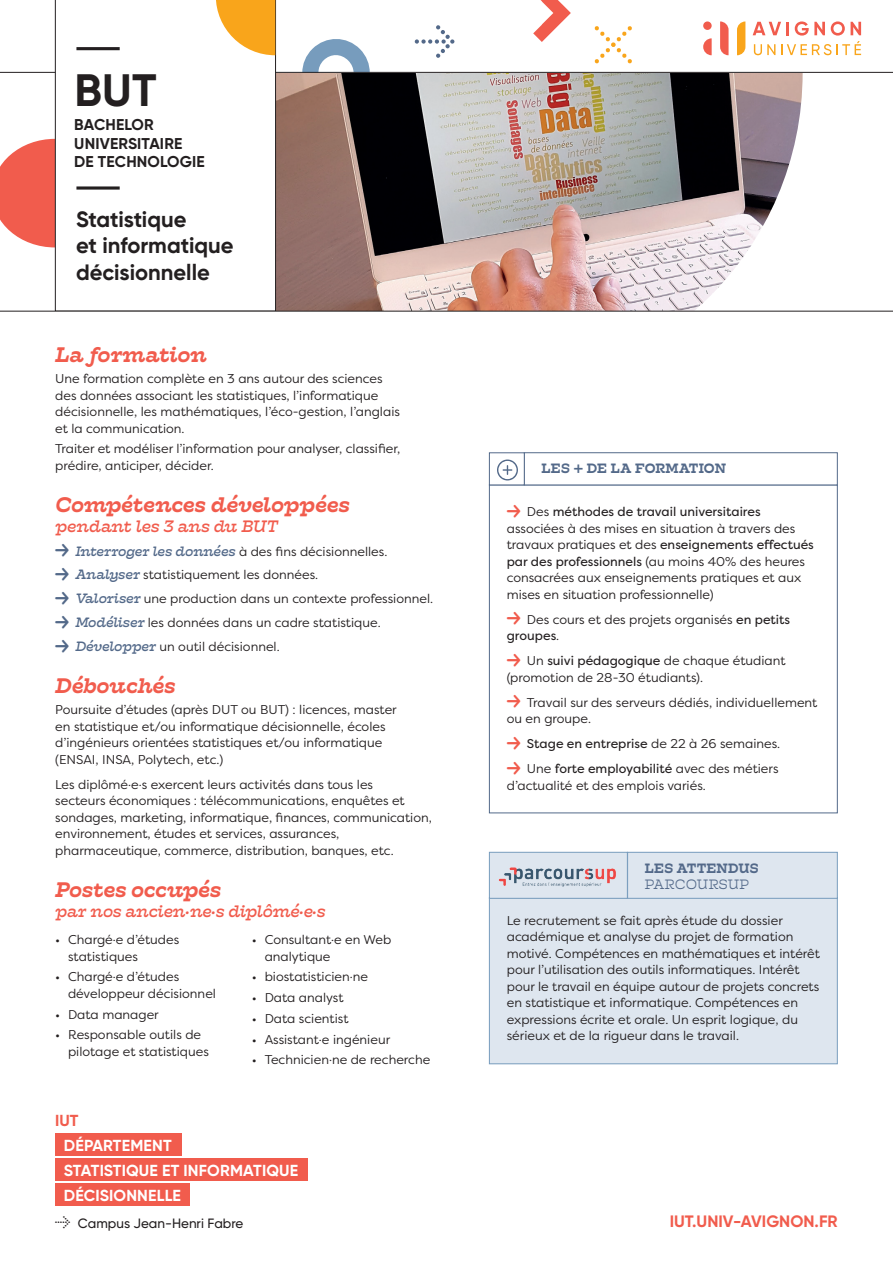
<style>
.page{position:relative;width:893px;height:1263px;background:#fff}
.page>*{position:absolute;margin:0;border:0;box-sizing:border-box;transform-origin:0 0}
.t1{font:700 45.3px "Gilroy";color:#231f20}
.t2{font:700 22.2px/26.1px "Gilroy";color:#231f20}
.t3{font:italic 500 21px "Hatch";color:#f15c4d}
.t4{font:italic 16.5px "Hatch";color:#f15c4d}
.t5{font:700 16.5px "Gilroy";color:#f15c4d}
.t6{font:700 15.9px/24.8px "Gilroy";letter-spacing:.01em;color:#fff}
.t7{font:700 15.9px "Gilroy";color:#f15c4d}
.t8{font:700 15.6px/18.8px "Gilroy";letter-spacing:.01em;color:#231f20}
.t9{font:500 13.5px "Hatch";letter-spacing:.015em;color:#536989}
.t10{font:500 13.5px "Gilroy";color:#231f20}
.t11{font:300 13.5px "Hatch";letter-spacing:.02em;color:#536989}
.t12{font:12.75px/16.5px "Filson Pro";color:#231f20}
.t13{font:12.75px/25px "Filson Pro";color:#231f20}
.s1{font-family:"Hatch";font-style:italic;font-size:13.5px;color:#536989}
.s2{font-family:"Arrowstfb";font-weight:400;font-size:12px}
.s3{font-style:inherit}
</style>
<div class="page">
<svg style="left:0;top:139px;width:55px;height:108px;background:#f27366"></svg>
<img style="left:276px;top:73px;width:527px;height:238px">
<svg style="left:302px;top:39px;width:68px;height:33px"></svg>
<svg style="left:55px;top:0;width:221px;height:311px"></svg>
<svg style="left:76px;top:186px;width:44px;height:4px"></svg>
<hr style="left:76px;top:47px;width:44px;height:3px;background:#231f20">
<svg style="left:216px;top:0;width:59px;height:55px"></svg>
<hr style="left:275px;top:72px;width:618px;height:1px;background:#231f20">
<hr style="left:0;top:311px;width:893px;height:1px;background:#231f20">
<svg style="left:415px;top:25px;width:39px;height:33px"></svg>
<svg style="left:533px;top:0;width:38px;height:42px"></svg>
<hr style="left:0;top:72px;width:55px;height:1px;background:#231f20">
<svg style="left:594px;top:26px;width:38px;height:37px"></svg>
<div style="left:703px;top:21px;width:9px;height:9px;background:#f15c4d;border-radius:50%"></div>
<svg style="left:703px;top:38px;width:9px;height:17px"></svg>
<svg style="left:720px;top:21px;width:8px;height:34px"></svg>
<svg style="left:737px;top:21px;width:8px;height:34px"></svg>
<svg style="left:753px;top:21px;width:108px;height:34px"></svg>
<div style="left:489px;top:485px;width:349px;height:328px;border:1px solid #536989"></div>
<div style="left:524px;top:452px;width:314px;height:33px;border:1px solid #536989"></div>
<div style="left:489px;top:452px;width:36px;height:33px;background:#fff;border:1px solid #536989"></div>
<div style="left:489px;top:898px;width:348px;height:166px;background:#dee6ef"></div>
<div style="left:489px;top:897px;width:349px;height:167px;border:1px solid #779cbd"></div>
<div style="left:628px;top:852px;width:209px;height:46px;background:#dee6ef"></div>
<div style="left:627px;top:852px;width:211px;height:47px;border:1px solid #779cbd"></div>
<div style="left:489px;top:852px;width:139px;height:47px;background:#dee6ef;border:1px solid #779cbd"></div>
<img style="left:493px;top:853px;width:129px;height:46px">
<svg style="left:497px;top:459px;width:21px;height:21px"></svg>
<div style="left:55px;top:1158px;width:253px;height:22px;background:#f15c4d"></div>
<div style="left:55px;top:1183px;width:135px;height:22px;background:#f15c4d"></div>
<div style="left:55px;top:1133px;width:126px;height:22px;background:#f15c4d"></div>
<h1 class="t1" style="left:74px;top:62px;width:84px">BUT</h1>
<p class="t8" style="left:74px;top:115px;width:132px">BACHELOR<br>UNIVERSITAIRE<br>DE TECHNOLOGIE</p>
<h2 class="t2" style="left:76px;top:206px;width:159px">Statistique<br>et informatique décisionnelle</h2>
<h3 class="t3" style="left:55px;top:341px;width:153px">La formation</h3>
<p class="t12" style="left:55px;top:370px;width:346px">Une formation complète en 3 ans autour des sciences des données associant les statistiques, l’informatique décisionnelle, les mathématiques, l’éco-gestion, l’anglais et la communication.</p>
<p class="t12" style="left:55px;top:440px;width:347px">Traiter et modéliser l’information pour analyser, classifier, prédire, anticiper, décider.</p>
<h3 class="t3" style="left:55px;top:490px;width:296px">Compétences développées</h3>
<p class="t4" style="left:55px;top:515px;width:224px">pendant les 3 ans du BUT</p>
<p class="t12" style="left:75px;top:539px;width:359px;line-height:23.9px"><span class="s1">Interroger les données</span> à des fins décisionnelles.<br><span class="s1">Analyser</span> statistiquement les données.<br><span class="s1">Valoriser</span> une production dans un contexte professionnel.<br><span class="s1">Modéliser</span> les données dans un cadre statistique.<br><span class="s1">Développer</span> un outil décisionnel.</p>
<h3 class="t3" style="left:55px;top:672px;width:122px">Débouchés</h3>
<p class="t12" style="left:55px;top:701px;width:343px">Poursuite d’études (après DUT ou BUT) : licences, master en statistique et/ou informatique décisionnelle, écoles d’ingénieurs orientées statistiques et/ou informatique (ENSAI, INSA, Polytech, etc.)</p>
<p class="t12" style="left:55px;top:776px;width:378px">Les diplômé.e.s exercent leurs activités dans tous les<br>secteurs économiques : télécommunications, enquêtes et sondages, marketing, informatique, finances, communication, environnement, études et services, assurances, pharmaceutique, commerce, distribution, banques, etc.</p>
<h3 class="t3" style="left:55px;top:875px;width:167px">Postes occupés</h3>
<p class="t4" style="left:55px;top:900px;width:272px">par nos ancien.ne.s diplômé.e.s</p>
<p class="t12" style="left:68px;top:931px;width:113px;text-indent:-13px">• Chargé.e d’études statistiques</p>
<p class="t12" style="left:68px;top:968px;width:150px;text-indent:-13px">• Chargé.e d’études développeur décisionnel</p>
<p class="t12" style="left:55px;top:1005px;width:105px">• Data manager</p>
<p class="t12" style="left:68px;top:1026px;width:142px;text-indent:-13px">• Responsable outils de pilotage et statistiques</p>
<p class="t12" style="left:265px;top:931px;width:128px;text-indent:-13px">• Consultant.e en Web analytique</p>
<p class="t12" style="left:252px;top:968px;width:118px">• biostatisticien.ne</p>
<p class="t12" style="left:252px;top:989px;width:93px">• Data analyst</p>
<p class="t12" style="left:252px;top:1010px;width:98px">• Data scientist</p>
<p class="t12" style="left:252px;top:1030px;width:140px">• Assistant.e ingénieur</p>
<p class="t12" style="left:252px;top:1051px;width:180px">• Technicien.ne de recherche</p>
<p class="t7" style="left:55px;top:1111px;width:25px">IUT</p>
<p class="t6" style="left:64px;top:1133px;width:109px">DÉPARTEMENT</p>
<p class="t6" style="left:64px;top:1158px;width:236px">STATISTIQUE ET INFORMATIQUE<br>DÉCISIONNELLE</p>
<p class="t10" style="left:55px;top:1215px;width:190px"><span class="s2">G</span> Campus Jean-Henri Fabre</p>
<p class="t9" style="left:542px;top:459px;width:186px">LES + DE LA FORMATION</p>
<p class="t12" style="left:507px;top:503px;width:309px;text-indent:20px">Des <span class="s3">méthodes de travail universitaires </span>associées à des mises en situation à travers des travaux pratiques et des <span class="s3">enseignements effectués par des professionnels</span> (au moins 40% des heures consacrées aux enseignements pratiques et aux mises en situation professionnelle)</p>
<p class="t12" style="left:507px;top:611px;width:285px;text-indent:20px">Des cours et des projets organisés <span class="s3">en petits groupes</span>.</p>
<p class="t12" style="left:507px;top:652px;width:280px;text-indent:20px">Un <span class="s3">suivi pédagogique</span> de chaque étudiant (promotion de 28-30 étudiants).</p>
<p class="t12" style="left:507px;top:694px;width:312px;text-indent:20px">Travail sur des serveurs dédiés, individuellement ou en groupe.</p>
<p class="t13" style="left:527px;top:731px;width:255px">Stage en entreprise <span class="s3">de 22 à 26 semaines.<br>Une</span> forte employabilité <span class="s3">avec des métiers</span></p>
<p class="t12" style="left:507px;top:777px;width:201px">d’actualité et des emplois variés.</p>
<p class="t9" style="left:645px;top:859px;width:115px">LES ATTENDUS</p>
<p class="t11" style="left:645px;top:875px;width:106px">PARCOURSUP</p>
<p class="t12" style="left:507px;top:912px;width:315px">Le recrutement se fait après étude du dossier académique et analyse du projet de formation motivé. Compétences en mathématiques et intérêt pour l’utilisation des outils informatiques. Intérêt pour le travail en équipe autour de projets concrets en statistique et informatique. Compétences en expressions écrite et orale. Un esprit logique, du sérieux et de la rigueur dans le travail.</p>
<p class="t5" style="left:670px;top:1211px;width:169px">IUT.UNIV-AVIGNON.FR</p>
</div>
